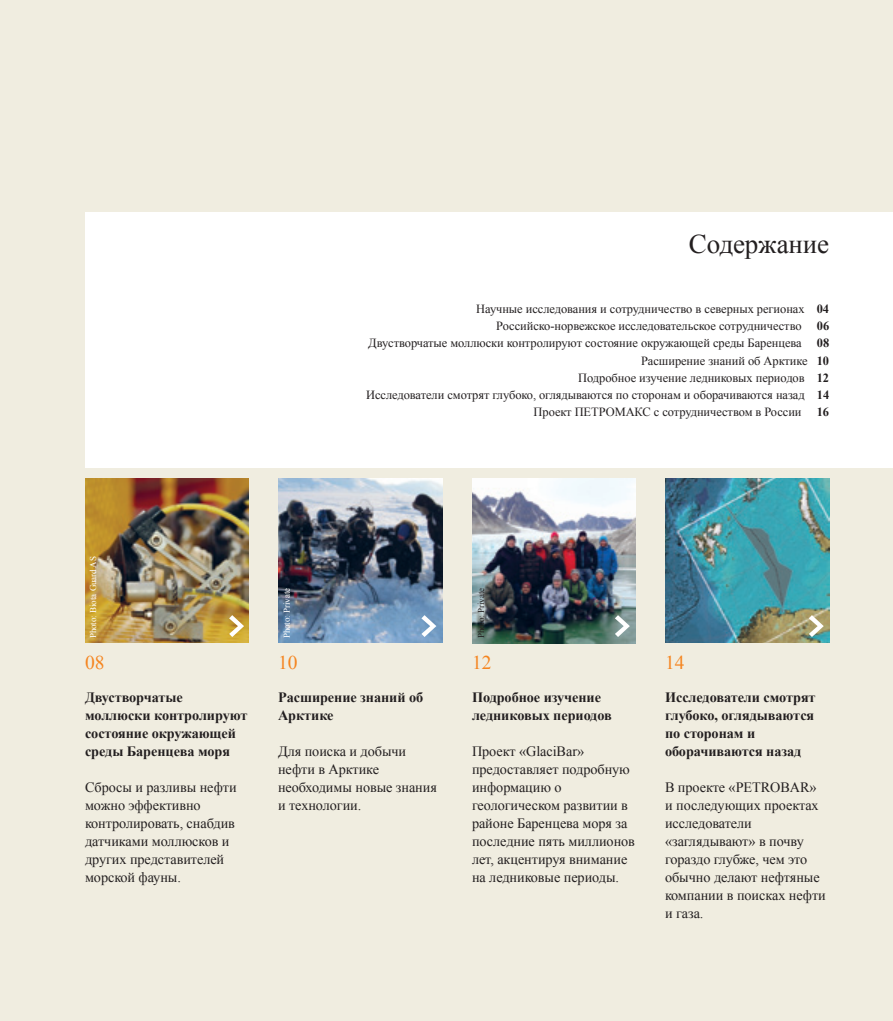
<style>
.page{position:relative;width:893px;height:1021px;background:#fff}
.page>*{position:absolute;margin:0;border:0;box-sizing:border-box;transform-origin:0 0}
.t1{font:27px "Times New Roman";letter-spacing:-.005em;color:#231f20}
.t2{font:19.5px "Times New Roman";letter-spacing:-.005em;color:#f58520}
.t3{font:14.25px/18px "Times New Roman";letter-spacing:-.005em;color:#231f20}
.t4{font:700 14.25px/18px "Times New Roman";letter-spacing:-.005em;color:#231f20}
.t5{font:12.45px/17.2px "Times New Roman";letter-spacing:-.005em;color:#231f20;text-align:right}
.t6{font:9px "Times New Roman";letter-spacing:-.005em;color:#fff}
.t7{font:9px "Times New Roman";letter-spacing:-.005em;color:#231f20}
.s1{font-weight:700}
</style>
<div class="page">
<div style="left:0;top:0;width:893px;height:1020px;background:#f0ede0"></div>
<div style="left:85px;top:213px;width:808px;height:255px;background:#fff"></div>
<img style="left:665px;top:478px;width:164px;height:164px">
<img style="left:472px;top:478px;width:164px;height:165px">
<img style="left:85px;top:478px;width:164px;height:165px">
<img style="left:278px;top:478px;width:164px;height:164px">
<svg style="left:229px;top:615px;width:15px;height:22px"></svg>
<svg style="left:421px;top:615px;width:15px;height:22px"></svg>
<svg style="left:615px;top:615px;width:15px;height:22px"></svg>
<svg style="left:809px;top:615px;width:15px;height:22px"></svg>
<h1 class="t1" style="left:689px;top:226px;width:142px">Содержание</h1>
<p class="t5" style="left:366px;top:300px;width:464px">Научные исследования и сотрудничество в северных регионах <span class="s1">04<br></span>Российско-норвежское исследовательское сотрудничество <span class="s1">06<br></span>Двустворчатые моллюски контролируют состояние окружающей среды Баренцева <span class="s1">08<br></span>Расширение знаний об Арктике <span class="s1">10<br></span>Подробное изучение ледниковых периодов <span class="s1">12<br></span>Исследователи смотрят глубоко, оглядываются по сторонам и оборачиваются назад <span class="s1">14<br></span>Проект ПЕТРОМАКС с сотрудничеством в России <span class="s1">16</span></p>
<p class="t6" style="left:87px;top:638px;width:84px;rotate:-90deg">Photo: Biota Guard AS</p>
<h2 class="t2" style="left:85px;top:649px;width:21px">08</h2>
<p class="t4" style="left:85px;top:688px;width:164px">Двустворчатые моллюски контролируют состояние окружающей среды Баренцева моря</p>
<p class="t3" style="left:85px;top:778px;width:153px">Сбросы и разливы нефти можно эффективно контролировать, снабдив датчиками моллюсков и других представителей морской фауны.</p>
<p class="t6" style="left:281px;top:638px;width:52px;rotate:-90deg">Photo: Private</p>
<p class="t7" style="left:475px;top:638px;width:52px;rotate:-90deg">Photo: Private</p>
<h2 class="t2" style="left:278px;top:649px;width:21px">10</h2>
<p class="t4" style="left:278px;top:688px;width:147px">Расширение знаний об<br>Арктике</p>
<p class="t3" style="left:278px;top:742px;width:160px">Для поиска и добычи нефти в Арктике необходимы новые знания и технологии.</p>
<h2 class="t2" style="left:472px;top:649px;width:21px">12</h2>
<p class="t4" style="left:472px;top:688px;width:141px">Подробное изучение ледниковых периодов</p>
<p class="t3" style="left:472px;top:742px;width:164px">Проект «GlaciBar» предоставляет подробную информацию о геологическом развитии в районе Баренцева моря за последние пять миллионов лет, акцентируя внимание на ледниковые периоды.</p>
<h2 class="t2" style="left:665px;top:649px;width:21px">14</h2>
<p class="t4" style="left:665px;top:688px;width:152px">Исследователи смотрят глубоко, оглядываются по сторонам и оборачиваются назад</p>
<p class="t3" style="left:665px;top:778px;width:162px">В проекте «PETROBAR» и последующих проектах исследователи «заглядывают» в почву гораздо глубже, чем это обычно делают нефтяные компании в поисках нефти и газа.</p>
</div>
